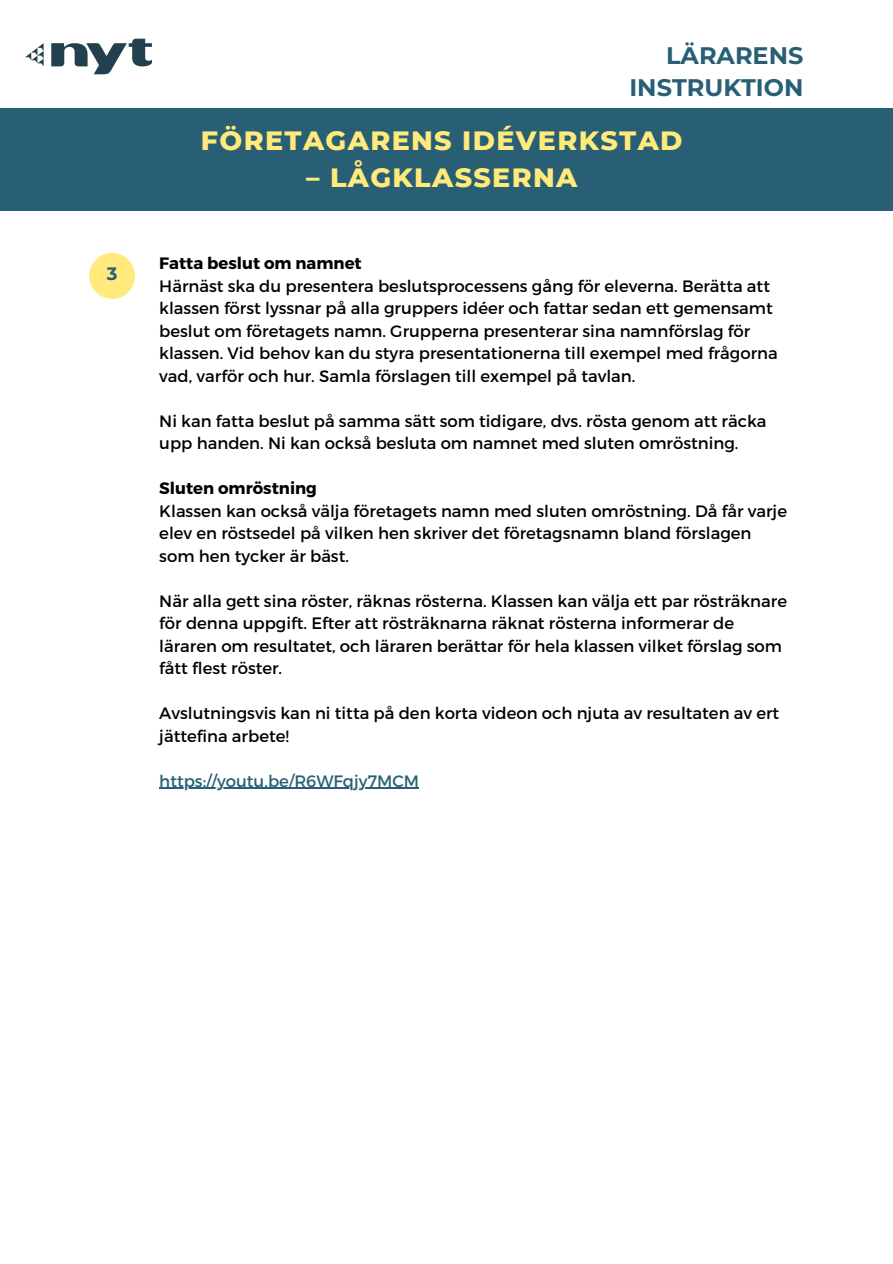
<style>
.page{position:relative;width:893px;height:1264px;background:#fff}
.page>*{position:absolute;margin:0;border:0;box-sizing:border-box;transform-origin:0 0}
.t1{font:800 27px "Montserrat";letter-spacing:.05em;color:#ffea7b}
.t2{font:700 24px/32.5px "Montserrat";color:#285f74;text-align:right}
.t3{font:700 18px "Montserrat";color:#285f74}
.t4{font:16.5px/22.5px "Montserrat";color:#000}
.t5{font:700 16.5px "Montserrat";color:#000}
.t6{font:16.5px "Montserrat";color:#285f74}
</style>
<div class="page">
<img style="left:25px;top:38px;width:127px;height:37px">
<div style="left:0;top:108px;width:892px;height:103px;background:#285f74"></div>
<hr style="left:159px;top:787px;width:260px;height:2px;background:#285f74">
<div style="left:89px;top:253px;width:46px;height:46px;background:#ffea7b;border-radius:50%"></div>
<p class="t3" style="left:107px;top:262px;width:12px">3</p>
<p class="t2" style="left:629px;top:39px;width:175px">LÄRARENS<br>INSTRUKTION</p>
<p class="t1" style="left:201px;top:124px;width:483px">FÖRETAGARENS IDÉVERKSTAD</p>
<p class="t1" style="left:306px;top:161px;width:273px">– LÅGKLASSERNA</p>
<p class="t5" style="left:159px;top:253px;width:204px">Fatta beslut om namnet</p>
<p class="t4" style="left:159px;top:274px;width:620px">Härnäst ska du presentera beslutsprocessens gång för eleverna. Berätta att klassen först lyssnar på alla gruppers idéer och fattar sedan ett gemensamt beslut om företagets namn. Grupperna presenterar sina namnförslag för klassen. Vid behov kan du styra presentationerna till exempel med frågorna vad, varför och hur. Samla förslagen till exempel på tavlan.</p>
<p class="t4" style="left:159px;top:409px;width:608px">Ni kan fatta beslut på samma sätt som tidigare, dvs. rösta genom att räcka</p>
<p class="t4" style="left:159px;top:431px;width:580px">upp handen. Ni kan också besluta om namnet med sluten omröstning.</p>
<p class="t5" style="left:159px;top:477px;width:159px">Sluten omröstning</p>
<p class="t4" style="left:159px;top:499px;width:629px">Klassen kan också välja företagets namn med sluten omröstning. Då får varje elev en röstsedel på vilken hen skriver det företagsnamn bland förslagen som hen tycker är bäst.</p>
<p class="t4" style="left:159px;top:589px;width:629px">När alla gett sina röster, räknas rösterna. Klassen kan välja ett par rösträknare för denna uppgift. Efter att rösträknarna räknat rösterna informerar de läraren om resultatet, och läraren berättar för hela klassen vilket förslag som fått flest röster.</p>
<p class="t4" style="left:159px;top:701px;width:621px">Avslutningsvis kan ni titta på den korta videon och njuta av resultaten av ert jättefina arbete!</p>
<p class="t6" style="left:159px;top:770px;width:261px">https://youtu.be/R6WFqjy7MCM</p>
</div>
